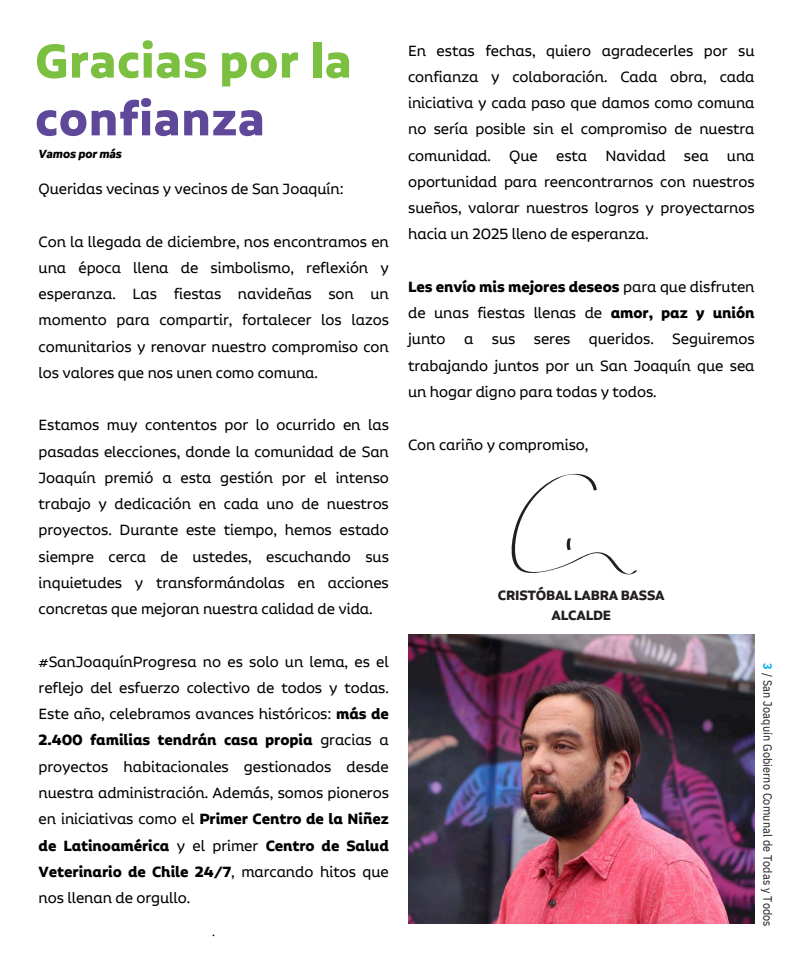
<style>
.page{position:relative;width:795px;height:964px;background:#fff}
.page>*{position:absolute;margin:0;border:0;box-sizing:border-box;transform-origin:0 0}
.t1{font:700 56px "Aalto Sans Essential";letter-spacing:.015em;color:#7cc042}
.t2{font:700 56px "Aalto Sans Essential";letter-spacing:.015em;color:#5f479a}
.t3{font:17.6px/26.2px "Aalto Sans Essential Alt";letter-spacing:-.005em;color:#000;text-align:justify}
.t4{font:700 16px/20.2px "Aalto Sans Essential";letter-spacing:-.015em;color:#231f20;text-align:center}
.t5{font:14.6px "Aalto Sans Essential Alt";color:#000}
.t6{font:italic 700 14px "Aalto Sans Essential Alt";letter-spacing:-.01em;color:#000}
.t7{font:12px "IBM Plex Sans Cond";letter-spacing:.015em;color:#231f20}
.s1{font-weight:700}
.s2{font-weight:700;color:#00aeef}
</style>
<div class="page">
<svg style="left:511px;top:474px;width:126px;height:100px"></svg>
<img style="left:408px;top:635px;width:346px;height:288px">
<h1 class="t1" style="left:35px;top:28px;width:318px">Gracias por la</h1>
<h1 class="t2" style="left:35px;top:86px;width:231px">confianza</h1>
<p class="t6" style="left:39px;top:146px;width:85px">Vamos por más</p>
<p class="t3" style="left:39px;top:176px;width:306px">Queridas vecinas y vecinos de San Joaquín:</p>
<p class="t3" style="left:39px;top:229px;width:351px">Con la llegada de diciembre, nos encontramos en una época llena de simbolismo, reflexión y esperanza. Las fiestas navideñas son un momento para compartir, fortalecer los lazos comunitarios y renovar nuestro compromiso con los valores que nos unen como comuna.</p>
<p class="t3" style="left:39px;top:413px;width:351px">Estamos muy contentos por lo ocurrido en las pasadas elecciones, donde la comunidad de San Joaquín premió a esta gestión por el intenso trabajo y dedicación en cada uno de nuestros proyectos. Durante este tiempo, hemos estado siempre cerca de ustedes, escuchando sus inquietudes y transformándolas en acciones concretas que mejoran nuestra calidad de vida.</p>
<p class="t3" style="left:39px;top:649px;width:351px">#SanJoaquínProgresa no es solo un lema, es el reflejo del esfuerzo colectivo de todos y todas.<br>Este año, celebramos avances históricos: <span class="s1">más de 2.400 familias tendrán casa propia</span> gracias a proyectos habitacionales gestionados desde nuestra administración. Además, somos pioneros en iniciativas como el <span class="s1">Primer Centro de la Niñez de Latinoamérica</span> y el primer <span class="s1">Centro de Salud Veterinario de Chile 24/7</span>, marcando hitos que nos llenan de orgullo.</p>
<p class="t5" style="left:212px;top:923px;width:4px">.</p>
<p class="t3" style="left:408px;top:38px;width:348px">En estas fechas, quiero agradecerles por su confianza y colaboración. Cada obra, cada iniciativa y cada paso que damos como comuna no sería posible sin el compromiso de nuestra comunidad. Que esta Navidad sea una oportunidad para reencontrarnos con nuestros sueños, valorar nuestros logros y proyectarnos hacia un 2025 lleno de esperanza.</p>
<p class="t3" style="left:408px;top:274px;width:348px"><span class="s1">Les envío mis mejores deseos</span> para que disfruten de unas fiestas llenas de <span class="s1">amor, paz y unión </span>junto a sus seres queridos. Seguiremos trabajando juntos por un San Joaquín que sea un hogar digno para todas y todos.</p>
<p class="t3" style="left:408px;top:432px;width:182px">Con cariño y compromiso,</p>
<p class="t4" style="left:498px;top:586px;width:168px">CRISTÓBAL LABRA BASSA<br>ALCALDE</p>
<p class="t7" style="left:775px;top:663px;width:265px;rotate:90deg"><span class="s2">3</span> / San Joaquín Gobierno Comunal de Todas y Todos</p>
</div>
